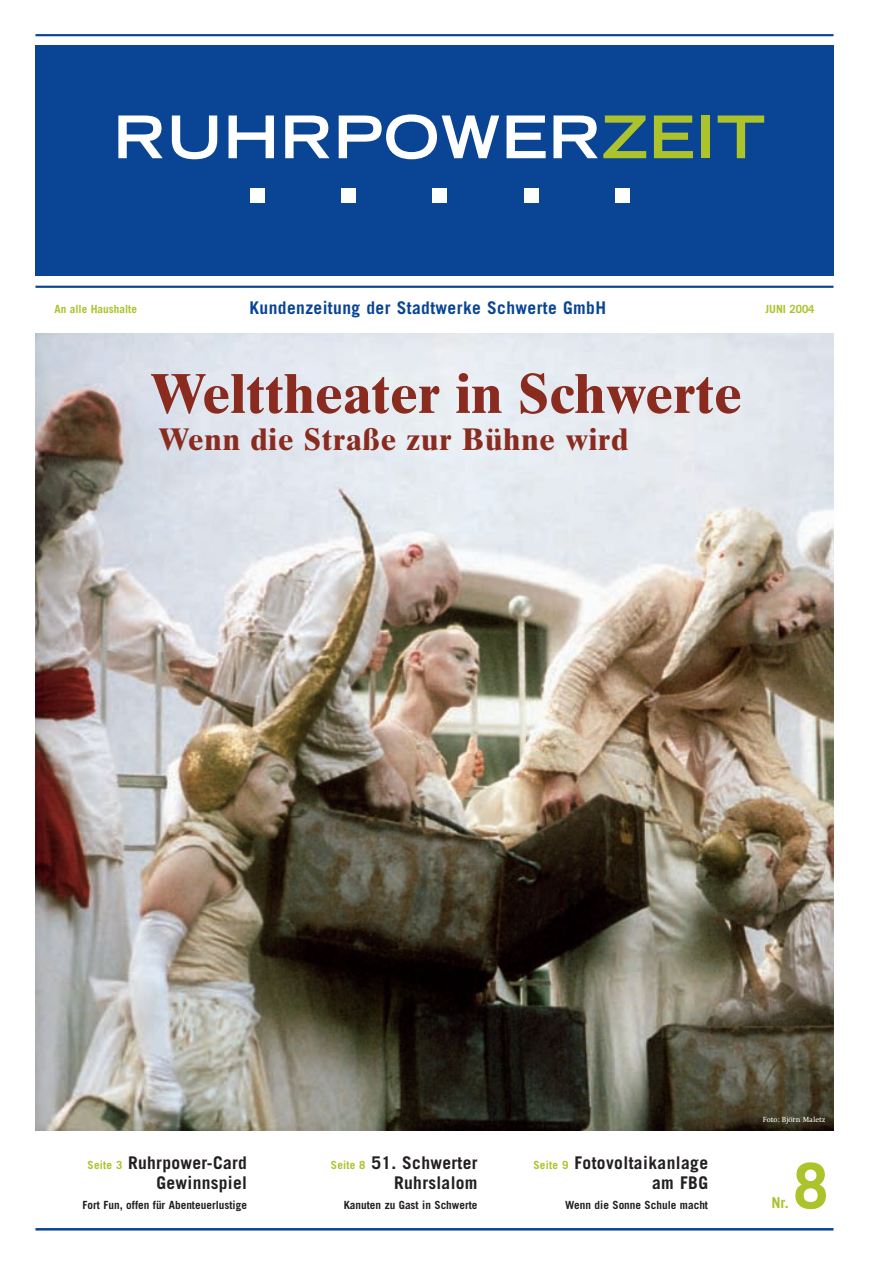
<style>
.page{position:relative;width:869px;height:1265px;background:#fff}
.page>*{position:absolute;margin:0;border:0;box-sizing:border-box;transform-origin:0 0}
.t1{font:700 63.12px "Trade Gothic";color:#acc32b}
.t2{font:700 56.25px "Times Ten";color:#8a2b20}
.t3{font:700 31.25px "Times Ten";letter-spacing:.025em;color:#8a2b20}
.t4{font:700 17.5px/20px "Trade Gothic";letter-spacing:.015em;color:#231f20;text-align:right}
.t5{font:700 17.5px "Trade Gothic";letter-spacing:.02em;color:#094594}
.t6{font:700 15px "Trade Gothic";color:#acc32b}
.t7{font:700 11.25px "Trade Gothic";color:#231f20}
.t8{font:700 11.25px "Trade Gothic";color:#acc32b}
.t9{font:7.5px "Swift Com";color:#fff}
.s1{font-size:11.25px;color:#acc32b}
</style>
<div class="page">
<div style="left:35px;top:46px;width:798px;height:230px;background:#094594"></div>
<svg style="left:118px;top:116px;width:45px;height:42px"></svg>
<svg style="left:172px;top:116px;width:45px;height:43px"></svg>
<svg style="left:228px;top:116px;width:46px;height:42px"></svg>
<svg style="left:285px;top:116px;width:44px;height:42px"></svg>
<svg style="left:338px;top:114px;width:161px;height:45px"></svg>
<svg style="left:506px;top:116px;width:39px;height:42px"></svg>
<svg style="left:553px;top:116px;width:44px;height:42px"></svg>
<svg style="left:603px;top:116px;width:43px;height:42px"></svg>
<svg style="left:653px;top:116px;width:39px;height:42px"></svg>
<div style="left:701px;top:116px;width:8px;height:42px;background:#acc32b"></div>
<svg style="left:717px;top:116px;width:46px;height:42px"></svg>
<div style="left:250px;top:188px;width:15px;height:14px;background:#fff"></div>
<div style="left:341px;top:188px;width:15px;height:14px;background:#fff"></div>
<div style="left:432px;top:188px;width:15px;height:14px;background:#fff"></div>
<div style="left:523px;top:188px;width:15px;height:14px;background:#fff"></div>
<div style="left:614px;top:188px;width:15px;height:14px;background:#fff"></div>
<hr style="left:35px;top:34px;width:798px;height:2px;background:#094594">
<hr style="left:35px;top:286px;width:798px;height:2px;background:#094594">
<img style="left:35px;top:333px;width:798px;height:797px">
<hr style="left:35px;top:1228px;width:798px;height:3px;background:#094594">
<p class="t8" style="left:54px;top:305px;width:84px">An alle Haushalte</p>
<p class="t5" style="left:249px;top:302px;width:358px">Kundenzeitung der Stadtwerke Schwerte GmbH</p>
<p class="t8" style="left:765px;top:305px;width:51px">JUNI 2004</p>
<h2 class="t2" style="left:150px;top:374px;width:593px">Welttheater in Schwerte</h2>
<h3 class="t3" style="left:158px;top:429px;width:471px">Wenn die Straße zur Bühne wird</h3>
<p class="t4" style="left:88px;top:1154px;width:161px"><span class="s1">Seite 3</span> Ruhrpower-Card<br>Gewinnspiel</p>
<p class="t7" style="left:82px;top:1201px;width:166px">Fort Fun, offen für Abenteuerlustige</p>
<p class="t4" style="left:331px;top:1154px;width:148px"><span class="s1">Seite 8</span> 51. Schwerter<br>Ruhrslalom</p>
<p class="t7" style="left:343px;top:1201px;width:135px">Kanuten zu Gast in Schwerte</p>
<p class="t4" style="left:533px;top:1154px;width:176px"><span class="s1">Seite 9</span> Fotovoltaikanlage am FBG</p>
<p class="t7" style="left:564px;top:1201px;width:144px">Wenn die Sonne Schule macht</p>
<p class="t9" style="left:762px;top:1115px;width:64px">Foto: Björn Maletz</p>
<h1 class="t1" style="left:792px;top:1163px;width:37px">8</h1>
<p class="t6" style="left:771px;top:1198px;width:19px">Nr.</p>
</div>
